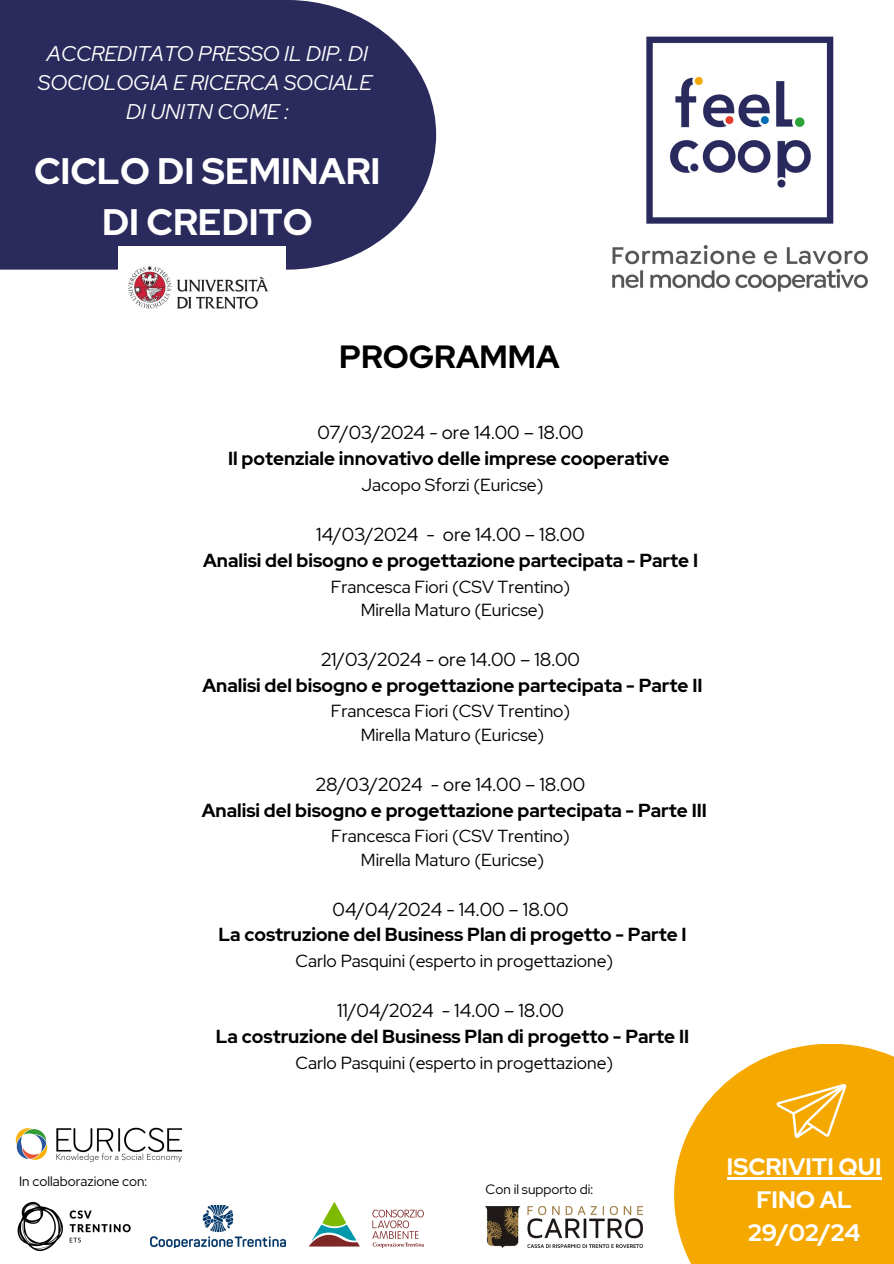
<style>
.page{position:relative;width:894px;height:1264px;background:#fff}
.page>*{position:absolute;margin:0;border:0;box-sizing:border-box;transform-origin:0 0}
.t1{font:700 36.75px/50.7px "Red Hat Display";color:#fff;text-align:center}
.t2{font:700 31.95px "Red Hat Display";color:#000}
.t3{font:700 23.7px/33px "Red Hat Display";color:#fff;text-align:center}
.t4{font:italic 21.15px/28.8px "Red Hat Display";color:#fff;text-align:center}
.t5{font:700 18.75px/25.8px "Red Hat Display";color:#000;text-align:center}
.t6{font:17.4px/23.7px "Red Hat Display";color:#000;text-align:center}
.t7{font:13.5px "Red Hat Display";color:#000}
.s1{font-weight:400}
</style>
<div class="page">
<img style="left:15px;top:1127px;width:168px;height:35px">
<img style="left:612px;top:36px;width:256px;height:256px">
<svg style="left:0;top:0;width:436px;height:269px;background:#3a3967"></svg>
<div style="left:674px;top:1043px;width:219px;height:220px;background:#f5a800"></div>
<svg style="left:776px;top:1083px;width:70px;height:54px"></svg>
<img style="left:150px;top:1205px;width:135px;height:41px">
<img style="left:485px;top:1206px;width:157px;height:41px">
<img style="left:309px;top:1202px;width:114px;height:45px">
<img style="left:17px;top:1201px;width:114px;height:51px">
<img style="left:118px;top:246px;width:168px;height:63px">
<hr style="left:726px;top:1177px;width:155px;height:2px;background:#fff">
<p class="t4" style="left:38px;top:39px;width:336px">ACCREDITATO PRESSO IL DIP. DI<br>SOCIOLOGIA E RICERCA SOCIALE<br>DI UNITN COME :</p>
<p class="t1" style="left:34px;top:146px;width:348px">CICLO DI SEMINARI<br>DI CREDITO</p>
<p class="t7" style="left:19px;top:1172px;width:130px">In collaborazione con:</p>
<p class="t2" style="left:339px;top:335px;width:222px">PROGRAMMA</p>
<p class="t5" style="left:228px;top:420px;width:442px"><span class="s1">07/03/2024 - ore 14.00 – 18.00<br></span>Il potenziale innovativo delle imprese cooperative</p>
<p class="t6" style="left:361px;top:473px;width:183px">Jacopo Sforzi (Euricse)</p>
<p class="t5" style="left:203px;top:521px;width:496px"><span class="s1">14/03/2024 - ore 14.00 – 18.00<br></span>Analisi del bisogno e progettazione partecipata - Parte I</p>
<p class="t6" style="left:331px;top:574px;width:241px">Francesca Fiori (CSV Trentino)<br>Mirella Maturo (Euricse)</p>
<h2 class="t5" style="left:202px;top:646px;width:501px"><span class="s1">21/03/2024 - ore 14.00 – 18.00<br></span>Analisi del bisogno e progettazione partecipata - Parte II</h2>
<h2 class="t6" style="left:331px;top:699px;width:241px">Francesca Fiori (CSV Trentino)<br>Mirella Maturo (Euricse)</h2>
<h5 class="t5" style="left:202px;top:771px;width:506px"><span class="s1">28/03/2024 - ore 14.00 – 18.00<br></span>Analisi del bisogno e progettazione partecipata - Parte III</h5>
<h5 class="t6" style="left:331px;top:824px;width:240px">Francesca Fiori (CSV Trentino)<br>Mirella Maturo (Euricse)</h5>
<h5 class="t5" style="left:218px;top:896px;width:469px"><span class="s1">04/04/2024 - 14.00 – 18.00<br></span>La costruzione del Business Plan di progetto - Parte I</h5>
<h5 class="t6" style="left:295px;top:949px;width:319px">Carlo Pasquini (esperto in progettazione)</h5>
<h5 class="t5" style="left:216px;top:997px;width:475px"><span class="s1">11/04/2024 - 14.00 – 18.00<br></span>La costruzione del Business Plan di progetto - Parte II</h5>
<h5 class="t6" style="left:295px;top:1050px;width:319px">Carlo Pasquini (esperto in progettazione)</h5>
<p class="t7" style="left:485px;top:1180px;width:109px">Con il supporto di:</p>
<p class="t3" style="left:726px;top:1150px;width:156px">ISCRIVITI QUI<br>FINO AL<br>29/02/24</p>
</div>
